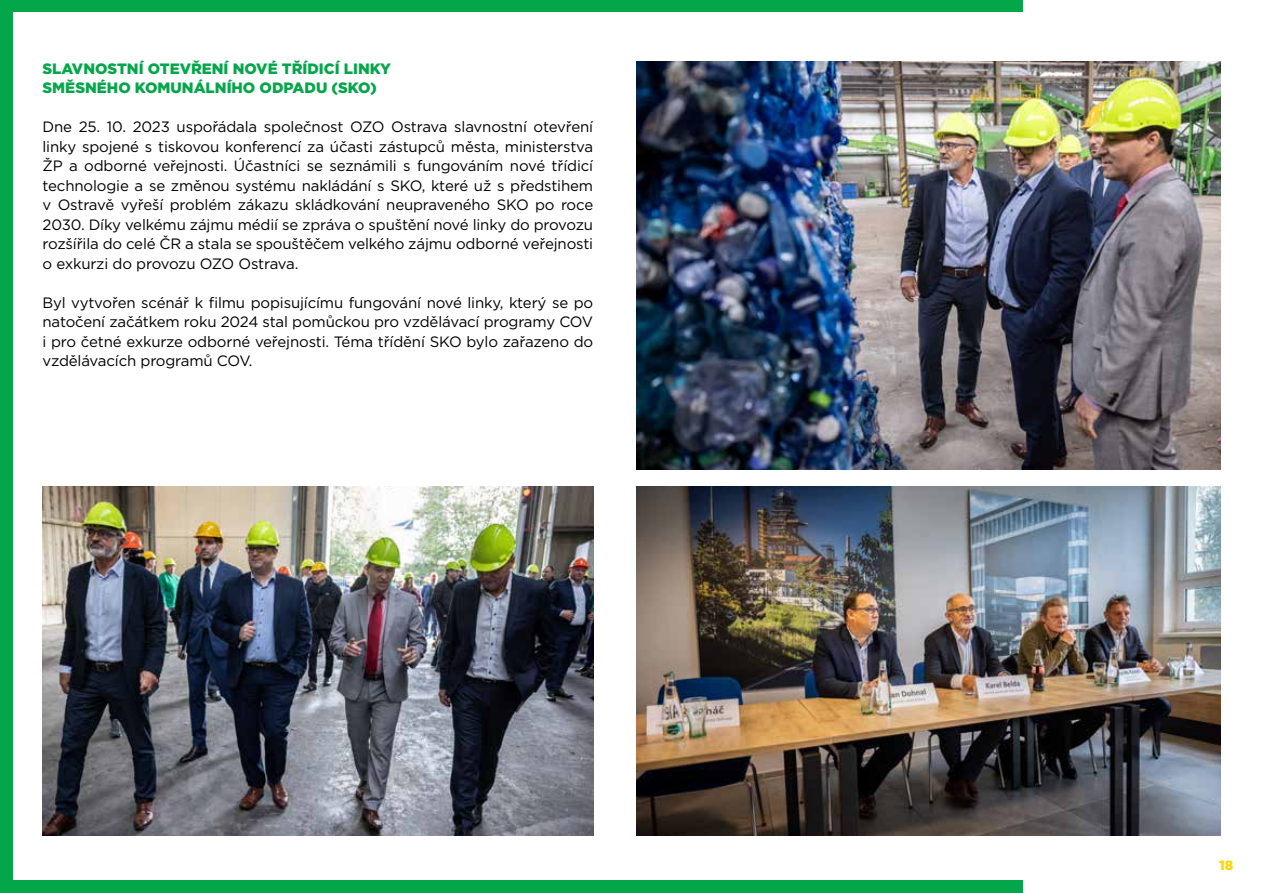
<style>
.page{position:relative;width:1263px;height:893px;background:#fff}
.page>*{position:absolute;margin:0;border:0;box-sizing:border-box;transform-origin:0 0}
.t1{font:15px/19.5px "Gotham";letter-spacing:-.01em;color:#000;text-align:justify}
.t2{font:900 15px/19.5px "Gotham";color:#04a64a}
.t3{font:900 13.5px "Gotham";color:#ffd500}
</style>
<div class="page">
<div style="left:0;top:0;width:1023px;height:893px;background:#04a64a"></div>
<div style="left:13px;top:13px;width:1237px;height:867px;background:#fff"></div>
<img style="left:637px;top:62px;width:583px;height:408px">
<img style="left:43px;top:487px;width:550px;height:349px">
<img style="left:637px;top:487px;width:583px;height:349px">
<p class="t2" style="left:43px;top:58px;width:350px">SLAVNOSTNÍ OTEVŘENÍ NOVÉ TŘÍDICÍ LINKY<br>SMĚSNÉHO KOMUNÁLNÍHO ODPADU (SKO)</p>
<p class="t1" style="left:43px;top:117px;width:552px">Dne 25. 10. 2023 uspořádala společnost OZO Ostrava slavnostní otevření linky spojené s tiskovou konferencí za účasti zástupců města, ministerstva ŽP a odborné veřejnosti. Účastníci se seznámili s fungováním nové třídicí technologie a se změnou systému nakládání s SKO, které už s předstihem v Ostravě vyřeší problém zákazu skládkování neupraveného SKO po roce 2030. Díky velkému zájmu médií se zpráva o spuštění nové linky do provozu rozšířila do celé ČR a stala se spouštěčem velkého zájmu odborné veřejnosti o exkurzi do provozu OZO Ostrava.</p>
<p class="t1" style="left:43px;top:292px;width:552px">Byl vytvořen scénář k filmu popisujícímu fungování nové linky, který se po natočení začátkem roku 2024 stal pomůckou pro vzdělávací programy COV i pro četné exkurze odborné veřejnosti. Téma třídění SKO bylo zařazeno do vzdělávacích programů COV.</p>
<p class="t3" style="left:1219px;top:856px;width:16px">18</p>
</div>
